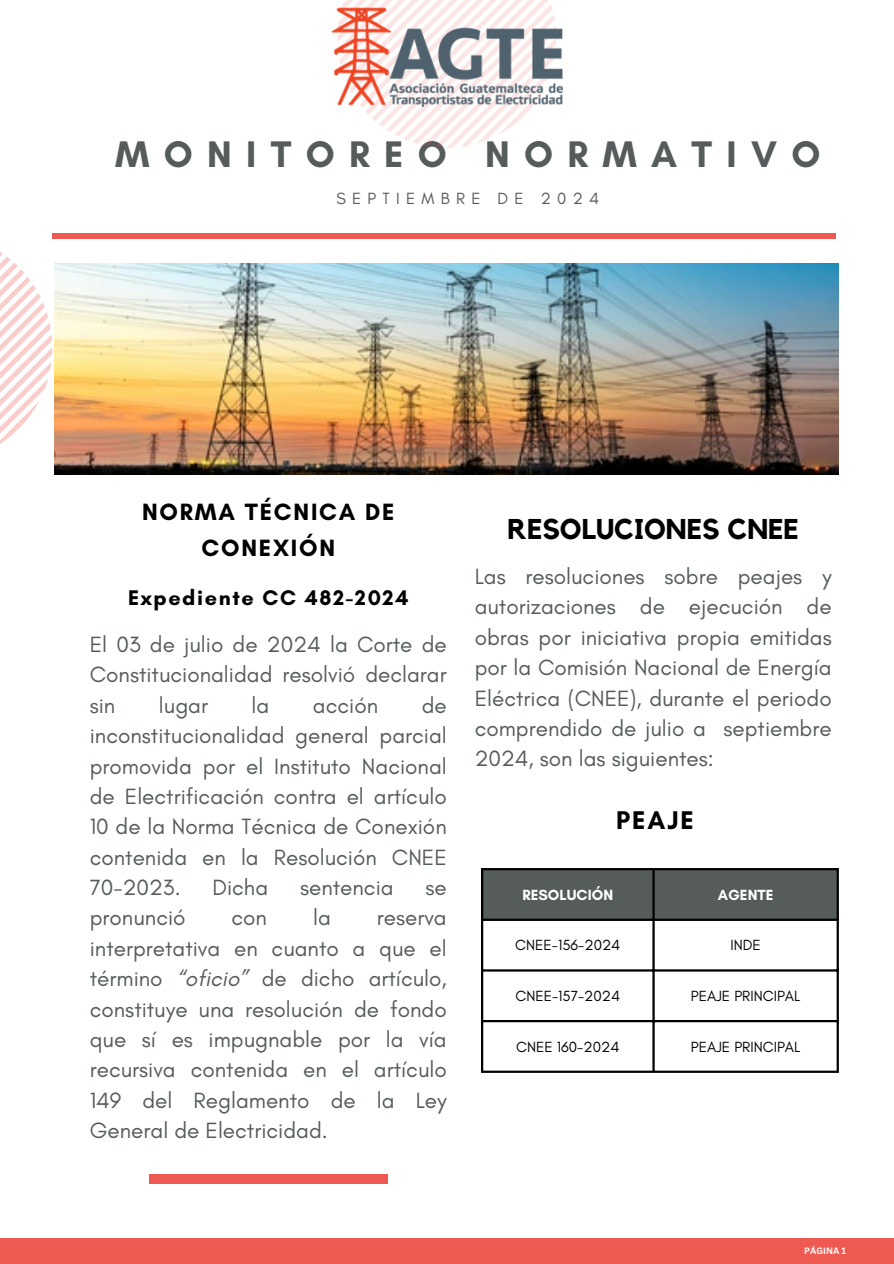
<style>
.page{position:relative;width:894px;height:1264px;background:#fff}
.page>*{position:absolute;margin:0;border:0;box-sizing:border-box;transform-origin:0 0}
.t1{font:700 37.65px "Glacial Indifference";letter-spacing:.38em;color:#565b5b}
.t2{font:700 28.5px "Kollektif";color:#000}
.t3{font:700 26.1px "Glacial Indifference";letter-spacing:.075em;color:#000}
.t4{font:700 24px/36px "Glacial Indifference";letter-spacing:.075em;color:#000;text-align:center}
.t5{font:22.5px/30.3px "Glacial Indifference";color:#565b5b;text-align:justify}
.t6{font:700 21.6px "Glacial Indifference";letter-spacing:.075em;color:#000}
.t7{font:16.5px "Glacial Indifference";letter-spacing:.38em;color:#565b5b}
.t8{font:15px "Glacial Indifference";color:#000}
.t9{font:700 15px "Glacial Indifference";color:#fff}
.t10{font:700 9px "Canva Sans";color:#fff}
.s1{font-style:italic}
</style>
<div class="page">
<svg style="left:338px;top:0;width:214px;height:148px"></svg>
<svg style="left:0;top:252px;width:52px;height:192px"></svg>
<div style="left:52px;top:233px;width:783px;height:6px;background:#ee5952"></div>
<div style="left:0;top:1238px;width:893px;height:25px;background:#ee5952"></div>
<img style="left:331px;top:8px;width:231px;height:99px">
<img style="left:55px;top:263px;width:783px;height:211px">
<div style="left:149px;top:1174px;width:238px;height:9px;background:#ee5952"></div>
<div style="left:483px;top:870px;width:353px;height:48px;background:#565b5b"></div>
<hr style="left:481px;top:870px;width:2px;height:200px;background:#000">
<hr style="left:652px;top:870px;width:2px;height:200px;background:#000">
<hr style="left:836px;top:870px;width:2px;height:200px;background:#000">
<hr style="left:481px;top:868px;width:357px;height:2px;background:#000">
<hr style="left:481px;top:918px;width:357px;height:2px;background:#000">
<hr style="left:481px;top:969px;width:357px;height:2px;background:#000">
<hr style="left:481px;top:1019px;width:357px;height:3px;background:#000">
<hr style="left:481px;top:1070px;width:357px;height:2px;background:#000">
<p class="t1" style="left:115px;top:131px;width:706px">MONITOREO NORMATIVO</p>
<h1 class="t7" style="left:336px;top:189px;width:264px">SEPTIEMBRE DE 2024</h1>
<p class="t4" style="left:142px;top:493px;width:254px">NORMA TÉCNICA DE<br>CONEXIÓN</p>
<h3 class="t6" style="left:128px;top:584px;width:282px">Expediente CC 482-2024</h3>
<h2 class="t5" style="left:90px;top:629px;width:358px">El 03 de julio de 2024 la Corte de Constitucionalidad resolvió declarar sin</h2>
<h2 class="t5" style="left:90px;top:689px;width:358px;text-indent:332px">de inconstitucionalidad general parcial promovida por el Instituto Nacional de Electrificación contra el artículo 10 de la Norma Técnica de Conexión contenida en la Resolución CNEE 70-2023.</h2>
<h2 class="t5" style="left:159px;top:689px;width:51px">lugar</h2>
<h2 class="t5" style="left:251px;top:689px;width:19px">la</h2>
<h2 class="t5" style="left:313px;top:689px;width:67px">acción</h2>
<h2 class="t5" style="left:212px;top:872px;width:57px">Dicha</h2>
<h2 class="t5" style="left:300px;top:872px;width:95px">sentencia</h2>
<h2 class="t5" style="left:425px;top:872px;width:23px">se</h2>
<h2 class="t5" style="left:90px;top:902px;width:97px">pronunció</h2>
<h2 class="t5" style="left:231px;top:902px;width:37px">con</h2>
<h2 class="t5" style="left:313px;top:902px;width:19px">la</h2>
<h2 class="t5" style="left:90px;top:902px;width:358px;text-indent:287px">reserva interpretativa en cuanto a que el término <span class="s1">“oficio”</span> de dicho artículo, constituye una resolución de fondo que sí es impugnable por la vía recursiva contenida en el artículo 149 del Reglamento de la Ley General de Electricidad.</h2>
<p class="t2" style="left:507px;top:516px;width:293px">RESOLUCIONES CNEE</p>
<p class="t5" style="left:474px;top:561px;width:358px">Las resoluciones sobre peajes y autorizaciones de ejecución de obras por iniciativa propia emitidas por la Comisión Nacional de Energía Eléctrica (CNEE), durante el periodo comprendido de julio a septiembre 2024, son las siguientes:</p>
<p class="t3" style="left:616px;top:804px;width:79px">PEAJE</p>
<h5 class="t9" style="left:522px;top:885px;width:92px">RESOLUCIÓN</h5>
<h4 class="t9" style="left:717px;top:885px;width:57px">AGENTE</h4>
<h4 class="t8" style="left:515px;top:935px;width:107px">CNEE-156-2024</h4>
<h2 class="t8" style="left:730px;top:935px;width:32px">INDE</h2>
<p class="t8" style="left:515px;top:986px;width:106px">CNEE-157-2024</p>
<p class="t8" style="left:690px;top:986px;width:111px">PEAJE PRINCIPAL</p>
<p class="t8" style="left:516px;top:1037px;width:105px">CNEE 160-2024</p>
<p class="t8" style="left:690px;top:1037px;width:111px">PEAJE PRINCIPAL</p>
<h6 class="t10" style="left:804px;top:1243px;width:43px">PÁGINA 1</h6>
</div>
